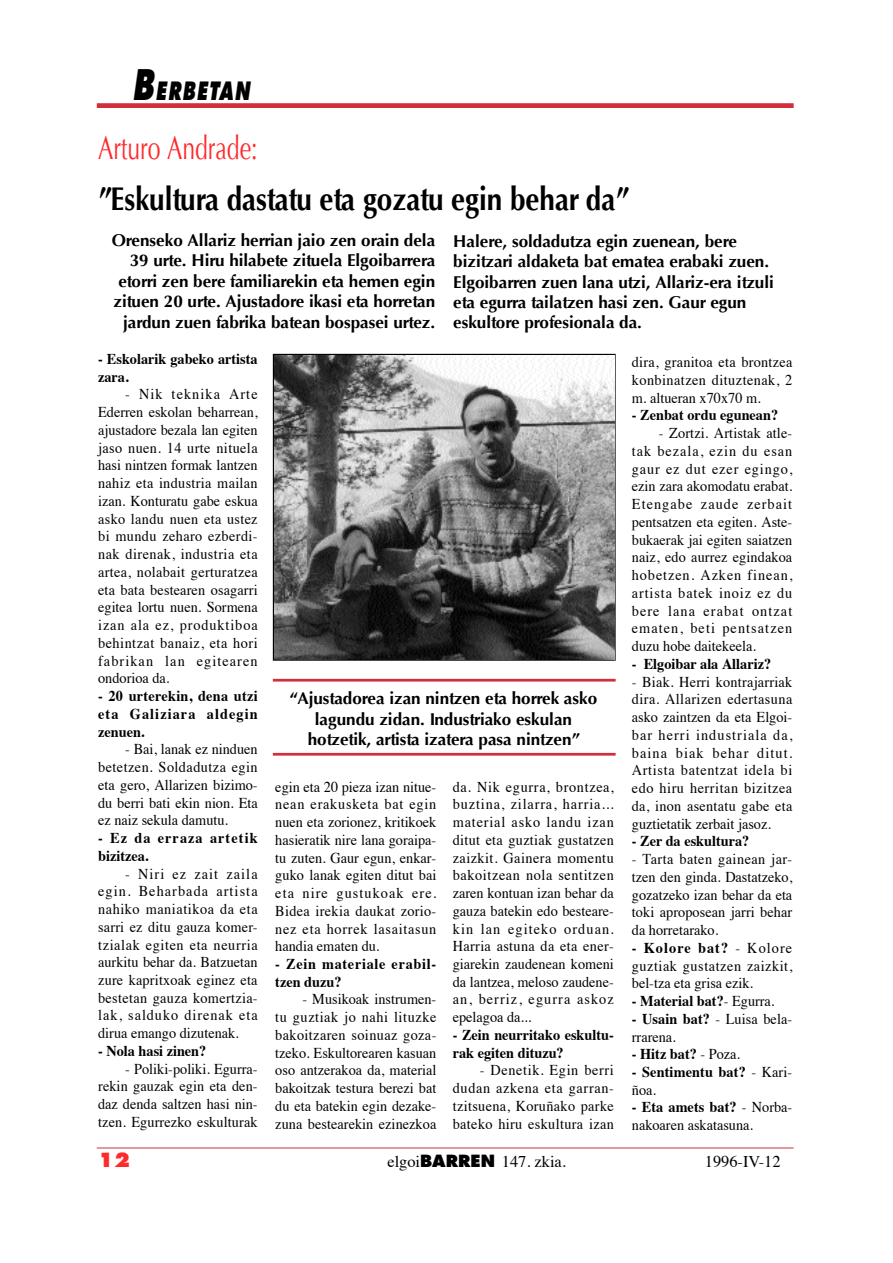
<style>
.page{position:relative;width:893px;height:1263px;background:#fff}
.page>*{position:absolute;margin:0;border:0;box-sizing:border-box;transform-origin:0 0}
.t1{font:700 32.7px "Optima";color:#000;scale:.85 1}
.t2{font:32.7px "Optima";color:#ff282a;scale:.7 1}
.t3{font:italic 800 24.6px "Futura";letter-spacing:.085em;color:#000;scale:.7 1}
.t4{font:800 19.05px "Futura";color:#ff282a}
.t5{font:700 17.1px/20.5px "Optima";color:#000;text-align:center}
.t6{font:16.35px "Times";color:#000}
.t7{font:15px/17.7px "Times";letter-spacing:.005em;color:#000;text-align:justify;scale:.95 1}
.t8{font:700 15px/17.7px "Times";color:#000;scale:.95 1}
.t9{font:700 15px/17.7px "Times";letter-spacing:.05em;color:#000;scale:.95 1}
.t10{font:700 15px/17.7px "Times";letter-spacing:.075em;color:#000;scale:.95 1}
.s1{font-size:40.95px}
.s2{font-weight:700}
.s3{font-weight:400}
.s4{font-family:"Futura";font-weight:800}
</style>
<div class="page">
<svg style="left:96px;top:1147px;width:698px;height:2px"></svg>
<div style="left:97px;top:103px;width:696px;height:5px;background:#d12f3c"></div>
<img style="left:274px;top:355px;width:340px;height:304px">
<hr style="left:273px;top:679px;width:342px;height:3px;background:#d12f3c">
<hr style="left:273px;top:753px;width:342px;height:3px;background:#d12f3c">
<h2 class="t3" style="left:132px;top:80px;width:169px"><span class="s1">B</span>ERBETAN</h2>
<h1 class="t2" style="left:98px;top:129px;width:229px">Arturo Andrade:</h1>
<h1 class="t1" style="left:98px;top:180px;width:626px">”Eskultura dastatu eta gozatu egin behar da”</h1>
<p class="t5" style="left:112px;top:230px;width:325px;text-align:right">Orenseko Allariz herrian jaio zen orain dela 39 urte. Hiru hilabete zituela Elgoibarrera etorri zen bere familiarekin eta hemen egin zituen 20 urte. Ajustadore ikasi eta horretan jardun zuen fabrika batean bospasei urtez.</p>
<p class="t5" style="left:453px;top:231px;width:322px;text-align:left">Halere, soldadutza egin zuenean, bere bizitzari aldaketa bat ematea erabaki zuen.<br>Elgoibarren zuen lana utzi, Allariz-era itzuli eta egurra tailatzen hasi zen. Gaur egun eskultore profesionala da.</p>
<p class="t8" style="left:98px;top:351px;width:169px">- Eskolarik gabeko artista zara.</p>
<p class="t7" style="left:98px;top:387px;width:169px;text-indent:27px">- Nik teknika Arte Ederren eskolan beharrean, ajustadore bezala lan egiten jaso nuen. 14 urte nituela hasi nintzen formak lantzen nahiz eta industria mailan izan. Konturatu gabe eskua asko landu nuen eta ustez bi mundu zeharo ezberdi&shy;nak direnak, industria eta artea, nolabait gerturatzea eta bata bestearen osagarri egitea lortu nuen. Sormena izan ala ez, produktiboa behintzat banaiz, eta hori fabrikan lan egitearen ondorioa da.</p>
<p class="t8" style="left:98px;top:688px;width:169px;text-align:justify">- 20 urterekin, dena utzi eta Galiziara aldegin zenuen.</p>
<p class="t7" style="left:98px;top:742px;width:169px;text-indent:27px">- Bai, lanak ez ninduen betetzen. Soldadutza egin eta gero, Allarizen bizimo&shy;du berri bati ekin nion. Eta ez naiz sekula damutu.</p>
<p class="t10" style="left:98px;top:830px;width:169px">- Ez da erraza artetik bizitzea.</p>
<p class="t7" style="left:98px;top:866px;width:169px;text-indent:27px">- Niri ez zait zaila egin. Beharbada artista nahiko maniatikoa da eta sarri ez ditu gauza komer&shy;tzialak egiten eta neurria aurkitu behar da. Batzuetan zure kapritxoak eginez eta bestetan gauza komertzia&shy;lak, salduko direnak eta dirua emango dizutenak.</p>
<p class="t8" style="left:98px;top:1043px;width:115px">- Nola hasi zinen?</p>
<p class="t7" style="left:98px;top:1061px;width:169px;text-indent:27px">- Poliki-poliki. Egurra&shy;rekin gauzak egin eta den&shy;daz denda saltzen hasi nin&shy;tzen. Egurrezko eskulturak</p>
<p class="t5" style="left:290px;top:688px;width:309px">“Ajustadorea izan nintzen eta horrek asko lagundu zidan. Industriako eskulan hotzetik, artista izatera pasa nintzen”</p>
<p class="t7" style="left:275px;top:779px;width:171px">egin eta 20 pieza izan nitue&shy;nean erakusketa bat egin nuen eta zorionez, kritikoek hasieratik nire lana goraipa&shy;tu zuten. Gaur egun, enkar&shy;guko lanak egiten ditut bai eta nire gustukoak ere.<br>Bidea irekia daukat zorio&shy;nez eta horrek lasaitasun handia ematen du.</p>
<p class="t9" style="left:275px;top:956px;width:171px">- Zein materiale erabil&shy;tzen duzu?</p>
<p class="t7" style="left:275px;top:992px;width:171px;text-indent:27px">- Musikoak instrumen&shy;tu guztiak jo nahi lituzke bakoitzaren soinuaz goza&shy;tzeko. Eskultorearen kasuan oso antzerakoa da, material bakoitzak testura berezi bat du eta batekin egin dezake&shy;zuna bestearekin ezinezkoa</p>
<p class="t7" style="left:453px;top:779px;width:171px">da. Nik egurra, brontzea, buztina, zilarra, harria... material asko landu izan ditut eta guztiak gustatzen zaizkit. Gainera momentu bakoitzean nola sentitzen zaren kontuan izan behar da gauza batekin edo besteare&shy;kin lan egiteko orduan.<br>Harria astuna da eta ener&shy;giarekin zaudenean komeni da lantzea, meloso zaudene&shy;an, berriz, egurra askoz epelagoa da...</p>
<p class="t8" style="left:453px;top:1027px;width:171px">- Zein neurritako eskultu&shy;rak egiten dituzu?</p>
<p class="t7" style="left:453px;top:1063px;width:171px;text-indent:27px">- Denetik. Egin berri dudan azkena eta garran&shy;tzitsuena, Koruñako parke bateko hiru eskultura izan</p>
<p class="t7" style="left:632px;top:355px;width:170px">dira, granitoa eta brontzea konbinatzen dituztenak, 2 m. altueran x70x70 m.</p>
<p class="t8" style="left:632px;top:408px;width:155px">- Zenbat ordu egunean?</p>
<p class="t7" style="left:632px;top:426px;width:170px;text-indent:27px">- Zortzi. Artistak atle&shy;tak bezala, ezin du esan gaur ez dut ezer egingo, ezin zara akomodatu erabat.<br>Etengabe zaude zerbait pentsatzen eta egiten. Aste&shy;bukaerak jai egiten saiatzen naiz, edo aurrez egindakoa hobetzen. Azken finean, artista batek inoiz ez du bere lana erabat ontzat ematen, beti pentsatzen duzu hobe daitekeela.</p>
<p class="t8" style="left:632px;top:656px;width:148px">- Elgoibar ala Allariz?</p>
<p class="t7" style="left:632px;top:674px;width:170px">- Biak. Herri kontrajarriak dira. Allarizen edertasuna asko zaintzen da eta Elgoi&shy;bar herri industriala da, baina biak behar ditut.<br>Artista batentzat idela bi edo hiru herritan bizitzea da, inon asentatu gabe eta guztietatik zerbait jasoz.</p>
<p class="t8" style="left:632px;top:834px;width:125px">- Zer da eskultura?</p>
<p class="t7" style="left:632px;top:851px;width:170px">- Tarta baten gainean jar&shy;tzen den ginda. Dastatzeko, gozatzeko izan behar da eta toki aproposean jarri behar da horretarako.</p>
<p class="t7" style="left:632px;top:940px;width:170px"><span class="s2">- Kolore bat?</span> - Kolore guztiak gustatzen zaizkit, bel-tza eta grisa ezik.</p>
<p class="t8" style="left:632px;top:993px;width:152px">- Material bat?<span class="s3">- Egurra.</span></p>
<p class="t7" style="left:632px;top:1011px;width:170px"><span class="s2">- Usain bat?</span> - Luisa bela&shy;rrarena.</p>
<p class="t8" style="left:632px;top:1047px;width:115px">- Hitz bat? <span class="s3">- Poza.</span></p>
<p class="t8" style="left:632px;top:1064px;width:170px">- Sentimentu bat? <span class="s3">- Kari&shy;ñoa.</span></p>
<p class="t7" style="left:632px;top:1100px;width:170px"><span class="s2">- Eta amets bat?</span> - Norba&shy;nakoaren askatasuna.</p>
<p class="t4" style="left:98px;top:1151px;width:33px">12</p>
<p class="t6" style="left:387px;top:1155px;width:180px">elgoi<span class="s4">BARREN</span> 147. zkia.</p>
<p class="t6" style="left:704px;top:1155px;width:77px">1996-IV-12</p>
</div>
